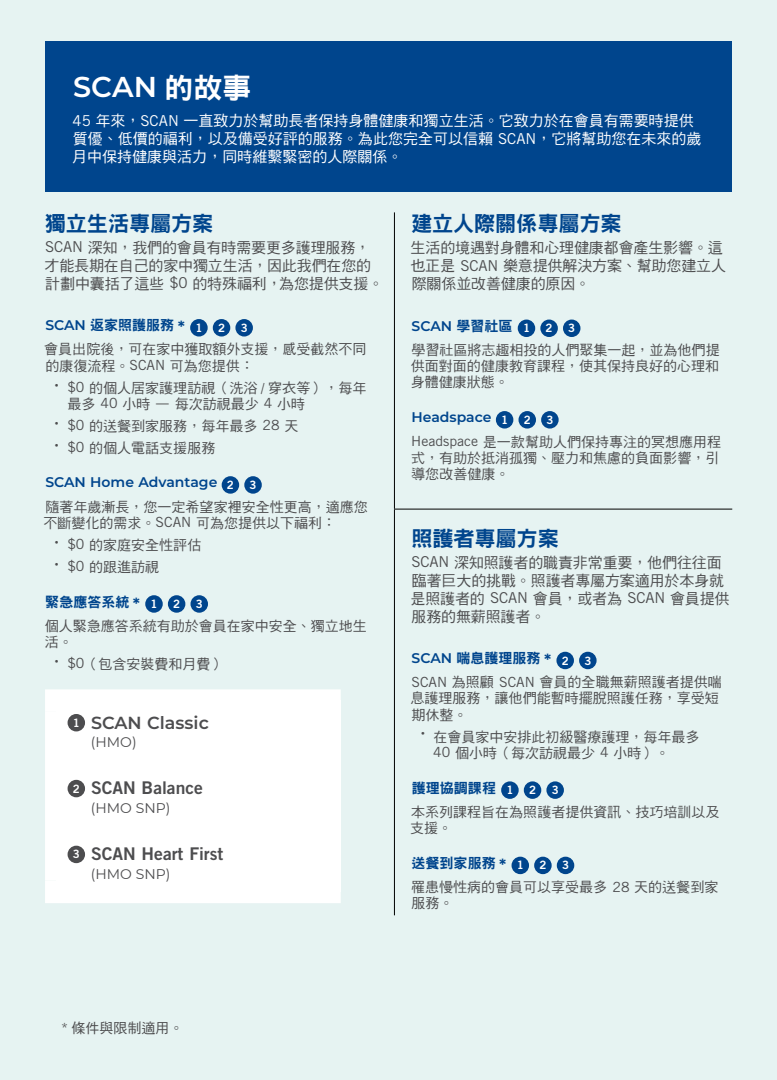
<style>
.page{position:relative;width:777px;height:1080px;background:#fff}
.page>*{position:absolute;margin:0;border:0;box-sizing:border-box;transform-origin:0 0}
.t1{font:600 28.75px "Montserrat";color:#fff}
.t2{font:21.25px "DF Hei Std W9";letter-spacing:-.01em;color:#00458d}
.t3{font:17.5px "Trade Gothic LT Std Bd 2";color:#4d4d4f}
.t4{font:600 17.5px "Montserrat";color:#4d4d4f}
.t5{font:15px/18px "DF Hei Std W5";letter-spacing:-.01em;color:#4d4d4f}
.t6{font:15px/18px "DF Hei Std W5";color:#fff}
.t7{font:14px/16.2px "DF Hei Std W5";color:#4d4d4f}
.t8{font:14px "DF Hei Std W9";color:#00458d}
.t9{font:600 14px "Montserrat";color:#00458d}
.t10{font:14px "Montserrat";color:#4d4d4f}
.t11{font:11.5px "Trade Gothic LT Std Bd 2";color:#fff}
.s1{font-family:"DF Hei Std W9";font-weight:400}
.s2{font-family:"Trade Gothic LT Std"}
.s3{font-family:"Montserrat";font-weight:600}
.s4{font-family:"Trade Gothic LT Std Bd 2";font-weight:400;font-size:11.5px;color:#fff}
.s5{font-size:11.5px;color:#fff}
</style>
<div class="page">
<div style="left:0;top:0;width:776px;height:1080px;background:#e6f3f2"></div>
<div style="left:45px;top:41px;width:686px;height:151px;background:#00458d"></div>
<hr style="left:394px;top:509px;width:338px;height:1px;background:#000">
<hr style="left:394px;top:212px;width:1px;height:297px;background:#000">
<hr style="left:394px;top:509px;width:1px;height:406px;background:#000">
<div style="left:517px;top:320px;width:18px;height:17px;background:#00458d;border-radius:50%"></div>
<div style="left:540px;top:320px;width:17px;height:17px;background:#00458d;border-radius:50%"></div>
<div style="left:562px;top:320px;width:18px;height:17px;background:#00458d;border-radius:50%"></div>
<div style="left:495px;top:411px;width:18px;height:18px;background:#00458d;border-radius:50%"></div>
<div style="left:518px;top:411px;width:17px;height:18px;background:#00458d;border-radius:50%"></div>
<div style="left:541px;top:411px;width:17px;height:18px;background:#00458d;border-radius:50%"></div>
<div style="left:556px;top:652px;width:17px;height:17px;background:#00458d;border-radius:50%"></div>
<div style="left:579px;top:652px;width:17px;height:17px;background:#00458d;border-radius:50%"></div>
<div style="left:501px;top:781px;width:17px;height:18px;background:#00458d;border-radius:50%"></div>
<div style="left:523px;top:781px;width:18px;height:18px;background:#00458d;border-radius:50%"></div>
<div style="left:546px;top:781px;width:17px;height:18px;background:#00458d;border-radius:50%"></div>
<div style="left:511px;top:857px;width:18px;height:17px;background:#00458d;border-radius:50%"></div>
<div style="left:534px;top:857px;width:17px;height:17px;background:#00458d;border-radius:50%"></div>
<div style="left:556px;top:857px;width:18px;height:17px;background:#00458d;border-radius:50%"></div>
<div style="left:190px;top:319px;width:17px;height:18px;background:#00458d;border-radius:50%"></div>
<div style="left:213px;top:319px;width:17px;height:18px;background:#00458d;border-radius:50%"></div>
<div style="left:235px;top:319px;width:18px;height:18px;background:#00458d;border-radius:50%"></div>
<div style="left:221px;top:476px;width:18px;height:18px;background:#00458d;border-radius:50%"></div>
<div style="left:244px;top:476px;width:18px;height:18px;background:#00458d;border-radius:50%"></div>
<div style="left:145px;top:595px;width:18px;height:18px;background:#00458d;border-radius:50%"></div>
<div style="left:168px;top:595px;width:17px;height:18px;background:#00458d;border-radius:50%"></div>
<div style="left:190px;top:595px;width:18px;height:18px;background:#00458d;border-radius:50%"></div>
<div style="left:56px;top:701px;width:284px;height:191px;background:#fff"></div>
<div style="left:45px;top:689px;width:295px;height:23px;background:#fff"></div>
<div style="left:45px;top:712px;width:23px;height:169px;background:#fff"></div>
<div style="left:45px;top:881px;width:295px;height:22px;background:#fff"></div>
<div style="left:67px;top:714px;width:18px;height:17px;background:#4d4d4f;border-radius:50%"></div>
<div style="left:67px;top:780px;width:18px;height:17px;background:#4d4d4f;border-radius:50%"></div>
<div style="left:67px;top:846px;width:18px;height:17px;background:#4d4d4f;border-radius:50%"></div>
<hr style="left:776px;top:0;width:1px;height:45px;background:#00458d">
<h1 class="t1" style="left:73px;top:67px;width:179px">SCAN <span class="s1">的故事</span></h1>
<p class="t6" style="left:72px;top:111px;width:630px"><span class="s2">45</span> 年來，<span class="s2">SCAN</span> 一直致力於幫助長者保持身體健康和獨立生活。它致力於在會員有需要時提供質優、低價的福利，以及備受好評的服務。為此您完全可以信賴 <span class="s2">SCAN</span>，它將幫助您在未來的歲月中保持健康與活力，同時維繫緊密的人際關係。</p>
<h2 class="t2" style="left:45px;top:212px;width:170px">獨立生活專屬方案</h2>
<p class="t5" style="left:44px;top:238px;width:340px"><span class="s2">SCAN</span> 深知，我們的會員有時需要更多護理服務，才能長期在自己的家中獨立生活，因此我們在您的計劃中囊括了這些 <span class="s2">$0</span> 的特殊福利，為您提供支援。</p>
<p class="t8" style="left:45px;top:318px;width:158px"><span class="s3">SCAN</span> 返家照護服務 * <sub>1</sub></p>
<p class="t11" style="left:218px;top:321px;width:9px">2</p>
<p class="t11" style="left:240px;top:321px;width:9px">3</p>
<p class="t7" style="left:44px;top:341px;width:324px">會員出院後，可在家中獲取額外支援，感受截然不同的康復流程。<span class="s2">SCAN</span> 可為您提供：</p>
<p class="t7" style="left:67px;top:379px;width:300px;text-indent:-13px"><sup>•</sup> <span class="s2">$0</span> 的個人居家護理訪視（洗浴 / 穿衣等），每年最多 <span class="s2">40</span> 小時 — 每次訪視最少 <span class="s2">4</span> 小時</p>
<p class="t7" style="left:55px;top:417px;width:245px"><sup>•</sup> <span class="s2">$0</span> 的送餐到家服務，每年最多 <span class="s2">28</span> 天</p>
<p class="t7" style="left:55px;top:439px;width:162px"><sup>•</sup> <span class="s2">$0</span> 的個人電話支援服務</p>
<p class="t9" style="left:45px;top:472px;width:190px">SCAN Home Advantage <sub>2</sub></p>
<p class="t11" style="left:249px;top:478px;width:9px">3</p>
<p class="t7" style="left:43px;top:498px;width:326px">隨著年歲漸長，您一定希望家裡安全性更高，適應您不斷變化的需求。<span class="s2">SCAN</span> 可為您提供以下福利：</p>
<p class="t7" style="left:55px;top:536px;width:148px"><sup>•</sup> <span class="s2">$0</span> 的家庭安全性評估</p>
<p class="t7" style="left:55px;top:558px;width:106px"><sup>•</sup> <span class="s2">$0</span> 的跟進訪視</p>
<p class="t8" style="left:45px;top:594px;width:114px">緊急應答系統 * <sub>1</sub></p>
<p class="t11" style="left:173px;top:597px;width:9px">2</p>
<p class="t11" style="left:196px;top:597px;width:9px">3</p>
<p class="t7" style="left:45px;top:617px;width:323px">個人緊急應答系統有助於會員在家中安全、獨立地生活。</p>
<p class="t7" style="left:55px;top:655px;width:171px"><sup>•</sup> <span class="s2">$0</span>（包含安裝費和月費）</p>
<p class="t4" style="left:73px;top:710px;width:137px"><span class="s4">1</span> SCAN Classic</p>
<p class="t10" style="left:91px;top:732px;width:47px">(HMO)</p>
<p class="t3" style="left:73px;top:777px;width:131px"><span class="s5">2</span> SCAN Balance</p>
<p class="t10" style="left:91px;top:798px;width:81px">(HMO SNP)</p>
<p class="t3" style="left:73px;top:843px;width:152px"><span class="s5">3</span> SCAN Heart First</p>
<p class="t10" style="left:91px;top:864px;width:81px">(HMO SNP)</p>
<h2 class="t2" style="left:411px;top:212px;width:212px">建立人際關係專屬方案</h2>
<p class="t5" style="left:410px;top:239px;width:317px">生活的境遇對身體和心理健康都會產生影響。這也正是 <span class="s2">SCAN</span> 樂意提供解決方案、幫助您建立人際關係並改善健康的原因。</p>
<p class="t9" style="left:411px;top:316px;width:120px">SCAN <span class="s1">學習社區</span> <sub>1</sub></p>
<p class="t11" style="left:545px;top:321px;width:9px">2</p>
<p class="t11" style="left:568px;top:321px;width:9px">3</p>
<p class="t7" style="left:410px;top:342px;width:310px;text-align:justify">學習社區將志趣相投的人們聚集一起，並為他們提供面對面的健康教育課程，使其保持良好的心理和身體健康狀態。</p>
<p class="t9" style="left:411px;top:407px;width:98px">Headspace <sub>1</sub></p>
<p class="t11" style="left:523px;top:413px;width:9px">2</p>
<p class="t11" style="left:546px;top:413px;width:9px">3</p>
<p class="t7" style="left:411px;top:433px;width:311px"><span class="s2">Headspace</span> 是一款幫助人們保持專注的冥想應用程式，有助於抵消孤獨、壓力和焦慮的負面影響，引導您改善健康。</p>
<h2 class="t2" style="left:411px;top:526px;width:149px">照護者專屬方案</h2>
<p class="t5" style="left:410px;top:553px;width:320px"><span class="s2">SCAN</span> 深知照護者的職責非常重要，他們往往面臨著巨大的挑戰。照護者專屬方案適用於本身就是照護者的 <span class="s2">SCAN</span> 會員，或者為 <span class="s2">SCAN</span> 會員提供服務的無薪照護者。</p>
<p class="t8" style="left:411px;top:650px;width:158px"><span class="s3">SCAN</span> 喘息護理服務 * <sub>2</sub></p>
<p class="t11" style="left:584px;top:653px;width:9px">3</p>
<p class="t7" style="left:410px;top:674px;width:312px"><span class="s2">SCAN</span> 為照顧 <span class="s2">SCAN</span> 會員的全職無薪照護者提供喘息護理服務，讓他們能暫時擺脫照護任務，享受短期休整。</p>
<p class="t7" style="left:433px;top:728px;width:268px;text-indent:-12px"><sup>•</sup> 在會員家中安排此初級醫療護理，每年最多<br><span class="s2">40</span> 個小時（每次訪視最少 <span class="s2">4</span> 小時）。</p>
<p class="t8" style="left:412px;top:780px;width:103px">護理協調課程 <sub>1</sub></p>
<p class="t11" style="left:529px;top:783px;width:9px">2</p>
<p class="t11" style="left:551px;top:783px;width:9px">3</p>
<p class="t7" style="left:410px;top:803px;width:311px">本系列課程旨在為照護者提供資訊、技巧培訓以及支援。</p>
<p class="t8" style="left:411px;top:855px;width:114px">送餐到家服務 * <sub>1</sub></p>
<p class="t11" style="left:539px;top:858px;width:9px">2</p>
<p class="t11" style="left:562px;top:858px;width:9px">3</p>
<p class="t7" style="left:411px;top:879px;width:308px">罹患慢性病的會員可以享受最多 <span class="s2">28</span> 天的送餐到家服務。</p>
<p class="t7" style="left:61px;top:1020px;width:124px"><span class="s2">*</span> 條件與限制適用。</p>
</div>
